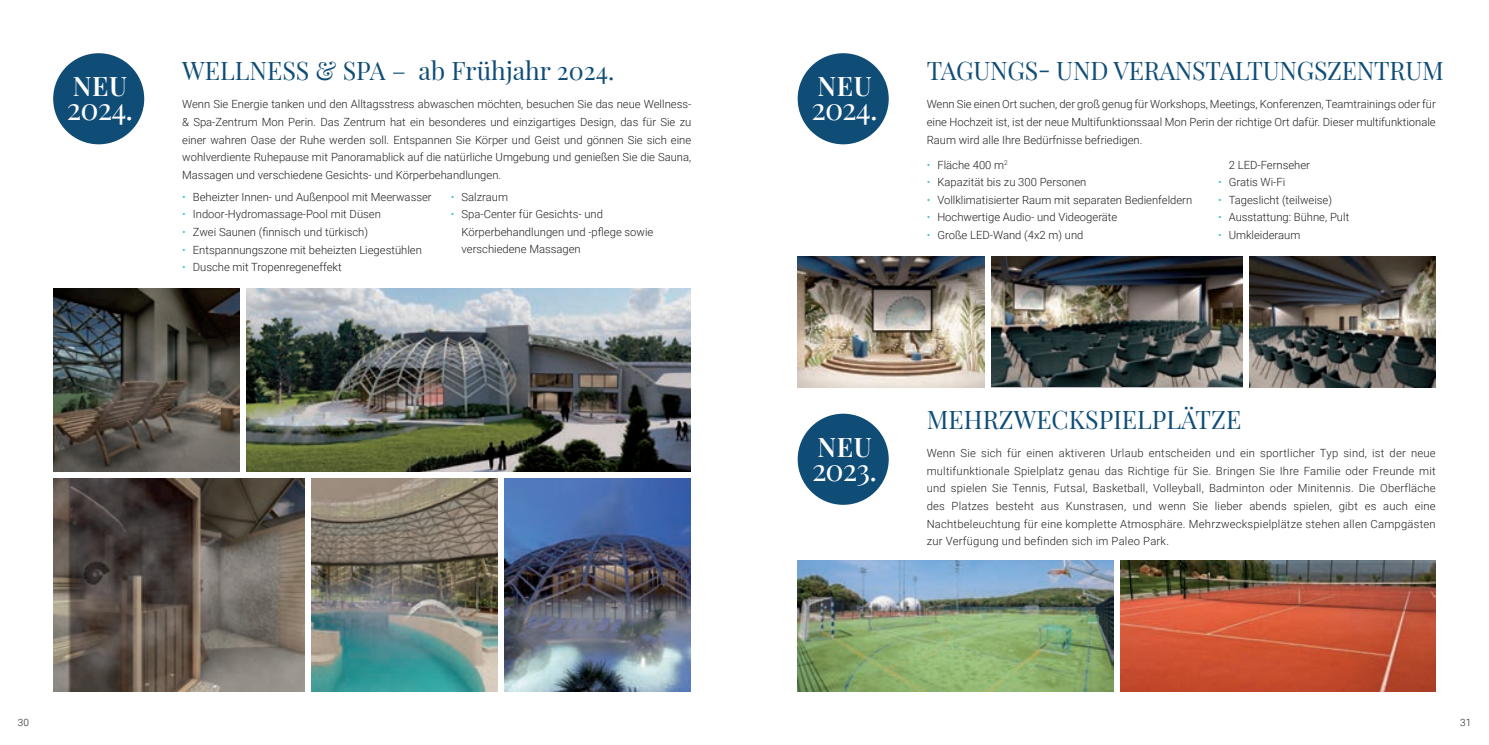
<style>
.page{position:relative;width:1489px;height:745px;background:#fff}
.page>*{position:absolute;margin:0;border:0;box-sizing:border-box;transform-origin:0 0}
.t1{font:30.38px "Playfair Display";letter-spacing:-.03em;color:#fff}
.t2{font:600 26.25px "Playfair Display";letter-spacing:.02em;color:#fff}
.t3{font:25px "Playfair Display";color:#0f4d77}
.t4{font:300 11.25px/17.5px "Roboto";color:#231f20;text-align:justify}
.t5{font:300 10px "Roboto";color:#231f20}
.s1{color:#44c2ce}
</style>
<div class="page">
<img style="left:311px;top:478px;width:186px;height:213px">
<img style="left:505px;top:478px;width:185px;height:213px">
<img style="left:53px;top:288px;width:187px;height:183px">
<img style="left:247px;top:288px;width:443px;height:183px">
<img style="left:53px;top:478px;width:251px;height:213px">
<img style="left:991px;top:256px;width:251px;height:130px">
<img style="left:797px;top:256px;width:187px;height:131px">
<img style="left:1249px;top:256px;width:186px;height:131px">
<img style="left:1120px;top:560px;width:315px;height:131px">
<div style="left:53px;top:53px;width:91px;height:91px;background:#0f4d77;border-radius:50%"></div>
<div style="left:797px;top:53px;width:91px;height:91px;background:#0f4d77;border-radius:50%"></div>
<div style="left:797px;top:413px;width:91px;height:91px;background:#0f4d77;border-radius:50%"></div>
<img style="left:797px;top:560px;width:316px;height:131px">
<h2 class="t2" style="left:73px;top:66px;width:56px">NEU</h2>
<h1 class="t1" style="left:67px;top:85px;width:68px">2024.</h1>
<h3 class="t3" style="left:182px;top:51px;width:433px">WELLNESS &amp; SPA – ab Frühjahr 2024.</h3>
<h3 class="t3" style="left:926px;top:51px;width:518px">TAGUNGS- UND VERANSTALTUNGSZENTRUM</h3>
<p class="t4" style="left:182px;top:95px;width:510px">Wenn Sie Energie tanken und den Alltagsstress abwaschen möchten, besuchen Sie das neue Wellness-&amp; Spa-Zentrum Mon Perin. Das Zentrum hat ein besonderes und einzigartiges Design, das für Sie zu einer wahren Oase der Ruhe werden soll. Entspannen Sie Körper und Geist und gönnen Sie sich eine wohlverdiente Ruhepause mit Panoramablick auf die natürliche Umgebung und genießen Sie die Sauna, Massagen und verschiedene Gesichts- und Körperbehandlungen.</p>
<p class="t4" style="left:926px;top:95px;width:510px">Wenn Sie einen Ort suchen, der groß genug für Workshops, Meetings, Konferenzen, Teamtrainings oder für eine Hochzeit ist, ist der neue Multifunktionssaal Mon Perin der richtige Ort dafür. Dieser multifunktionale Raum wird alle Ihre Bedürfnisse befriedigen.</p>
<p class="t4" style="left:182px;top:188px;width:251px"><span class="s1">•</span> Beheizter Innen- und Außenpool mit Meerwasser</p>
<p class="t4" style="left:182px;top:205px;width:200px"><span class="s1">•</span> Indoor-Hydromassage-Pool mit Düsen</p>
<p class="t4" style="left:182px;top:223px;width:187px"><span class="s1">•</span> Zwei Saunen (finnisch und türkisch)</p>
<p class="t4" style="left:182px;top:240px;width:241px"><span class="s1">•</span> Entspannungszone mit beheizten Liegestühlen</p>
<p class="t4" style="left:182px;top:258px;width:161px"><span class="s1">•</span> Dusche mit Tropenregeneffekt</p>
<h2 class="t2" style="left:817px;top:66px;width:56px">NEU</h2>
<h1 class="t1" style="left:811px;top:85px;width:68px">2024.</h1>
<p class="t4" style="left:926px;top:155px;width:83px"><span class="s1">•</span> Fläche 400 m<sup>2</sup></p>
<p class="t4" style="left:926px;top:173px;width:161px"><span class="s1">•</span> Kapazität bis zu 300 Personen</p>
<p class="t4" style="left:926px;top:190px;width:267px"><span class="s1">•</span> Vollklimatisierter Raum mit separaten Bedienfeldern</p>
<p class="t4" style="left:926px;top:208px;width:192px"><span class="s1">•</span> Hochwertige Audio- und Videogeräte</p>
<p class="t4" style="left:926px;top:225px;width:158px"><span class="s1">•</span> Große LED-Wand (4x2 m) und</p>
<p class="t4" style="left:1228px;top:155px;width:83px">2 LED-Fernseher</p>
<p class="t4" style="left:1217px;top:173px;width:69px"><span class="s1">•</span> Gratis Wi-Fi</p>
<p class="t4" style="left:1217px;top:190px;width:115px"><span class="s1">•</span> Tageslicht (teilweise)</p>
<p class="t4" style="left:1217px;top:208px;width:133px"><span class="s1">•</span> Ausstattung: Bühne, Pult</p>
<p class="t4" style="left:1217px;top:225px;width:84px"><span class="s1">•</span> Umkleideraum</p>
<p class="t4" style="left:451px;top:187px;width:59px"><span class="s1">•</span> Salzraum</p>
<p class="t4" style="left:461px;top:205px;width:193px;text-align:left;text-indent:-11px"><span class="s1">•</span> Spa-Center für Gesichts- und<br>Körperbehandlungen und -pflege sowie verschiedene Massagen</p>
<h2 class="t2" style="left:817px;top:426px;width:56px">NEU</h2>
<h1 class="t1" style="left:812px;top:445px;width:67px">2023.</h1>
<h3 class="t3" style="left:926px;top:400px;width:316px">MEHRZWECKSPIELPLÄTZE</h3>
<p class="t4" style="left:926px;top:444px;width:510px">Wenn Sie sich für einen aktiveren Urlaub entscheiden und ein sportlicher Typ sind, ist der neue multifunktionale Spielplatz genau das Richtige für Sie. Bringen Sie Ihre Familie oder Freunde mit und spielen Sie Tennis, Futsal, Basketball, Volleyball, Badminton oder Minitennis. Die Oberfläche des Platzes besteht aus Kunstrasen, und wenn Sie lieber abends spielen, gibt es auch eine Nachtbeleuchtung für eine komplette Atmosphäre. Mehrzweckspielplätze stehen allen Campgästen zur Verfügung und befinden sich im Paleo Park.</p>
<p class="t5" style="left:18px;top:715px;width:13px">30</p>
<p class="t5" style="left:1459px;top:715px;width:13px">31</p>
</div>
